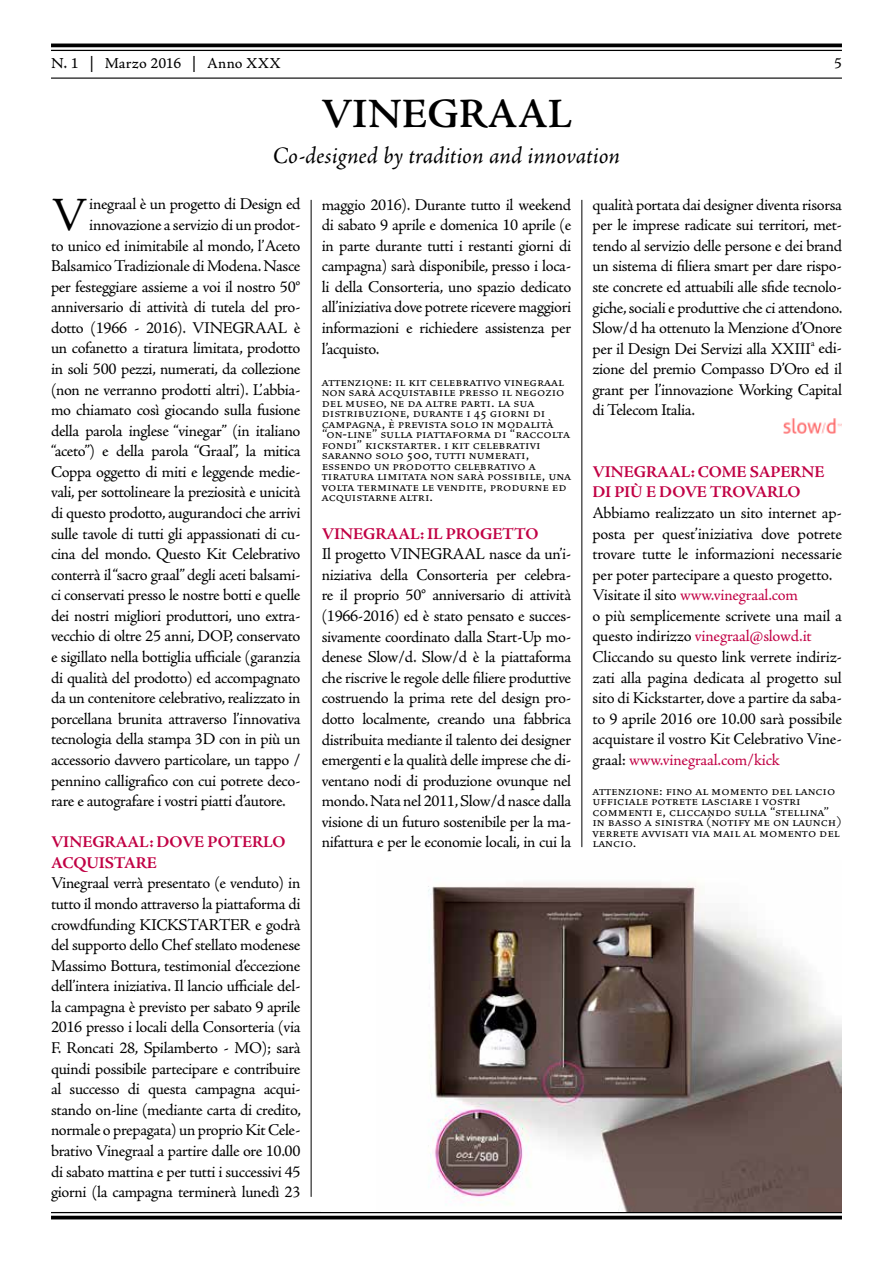
<style>
.page{position:relative;width:893px;height:1263px;background:#fff}
.page>*{position:absolute;margin:0;border:0;box-sizing:border-box;transform-origin:0 0}
.t1{font:48px "Adobe Jenson Pro";color:#000}
.t2{font:600 42px "Adobe Jenson Pro";color:#000}
.t3{font:italic 24px "Adobe Jenson Pro";letter-spacing:-.005em;color:#000}
.t4{font:16.5px/20.5px "Adobe Jenson Pro";letter-spacing:-.02em;color:#000;text-align:justify}
.t5{font:700 16.5px/20.5px "Adobe Jenson Pro";letter-spacing:-.01em;color:#c10044}
.t6{font:15px/10.5px "Vendetta Medium Petite Caps";color:#000}
.t7{font:15px "Adobe Jenson Pro Capt";letter-spacing:.015em;color:#000}
.s1{color:#c10044}
</style>
<div class="page">
<hr style="left:51px;top:1212px;width:791px;height:1px;background:#000">
<hr style="left:51px;top:1216px;width:791px;height:3px;background:#000">
<hr style="left:51px;top:78px;width:791px;height:1px;background:#000">
<hr style="left:51px;top:44px;width:791px;height:3px;background:#000">
<hr style="left:51px;top:50px;width:791px;height:1px;background:#000">
<img style="left:784px;top:419px;width:58px;height:15px">
<hr style="left:311px;top:200px;width:1px;height:997px;background:#000">
<hr style="left:581px;top:200px;width:1px;height:647px;background:#000">
<img style="left:428px;top:883px;width:414px;height:329px">
<p class="t7" style="left:51px;top:55px;width:231px">N. 1 | Marzo 2016 | Anno XXX</p>
<p class="t7" style="left:834px;top:55px;width:9px">5</p>
<h2 class="t2" style="left:321px;top:90px;width:253px">VINEGRAAL</h2>
<h3 class="t3" style="left:273px;top:142px;width:349px">Co-designed by tradition and innovation</h3>
<h1 class="t1" style="left:51px;top:188px;width:37px">V</h1>
<p class="t4" style="left:89px;top:194px;width:213px">inegraal è un progetto di Design ed</p>
<p class="t4" style="left:89px;top:215px;width:213px">innovazione a servizio di un prodot-</p>
<p class="t4" style="left:51px;top:235px;width:251px">to unico ed inimitabile al mondo, l’Aceto</p>
<p class="t4" style="left:51px;top:256px;width:251px">Balsamico Tradizionale di Modena. Nasce</p>
<p class="t4" style="left:51px;top:276px;width:251px">per festeggiare assieme a voi il nostro 50°</p>
<p class="t4" style="left:51px;top:297px;width:251px">anniversario di attività di tutela del pro-</p>
<p class="t4" style="left:51px;top:318px;width:251px">dotto (1966 - 2016). VINEGRAAL è</p>
<p class="t4" style="left:51px;top:338px;width:251px">un cofanetto a tiratura limitata, prodotto</p>
<p class="t4" style="left:51px;top:359px;width:251px">in soli 500 pezzi, numerati, da collezione</p>
<p class="t4" style="left:51px;top:379px;width:251px">(non ne verranno prodotti altri). L’abbia-</p>
<p class="t4" style="left:51px;top:400px;width:251px">mo chiamato così giocando sulla fusione</p>
<p class="t4" style="left:51px;top:421px;width:251px">della parola inglese “vinegar” (in italiano</p>
<p class="t4" style="left:51px;top:441px;width:251px">“aceto”) e della parola “Graal”, la mitica</p>
<p class="t4" style="left:51px;top:462px;width:251px">Coppa oggetto di miti e leggende medie-</p>
<p class="t4" style="left:51px;top:482px;width:251px">vali, per sottolineare la preziosità e unicità</p>
<p class="t4" style="left:51px;top:503px;width:251px">di questo prodotto, augurandoci che arrivi</p>
<p class="t4" style="left:51px;top:523px;width:251px">sulle tavole di tutti gli appassionati di cu-</p>
<p class="t4" style="left:51px;top:544px;width:251px">cina del mondo. Questo Kit Celebrativo</p>
<p class="t4" style="left:51px;top:565px;width:251px">conterrà il “sacro graal” degli aceti balsami-</p>
<p class="t4" style="left:51px;top:585px;width:251px">ci conservati presso le nostre botti e quelle</p>
<p class="t4" style="left:51px;top:606px;width:251px">dei nostri migliori produttori, uno extra-</p>
<p class="t4" style="left:51px;top:626px;width:251px">vecchio di oltre 25 anni, DOP, conservato</p>
<p class="t4" style="left:51px;top:647px;width:251px">e sigillato nella bottiglia ufficiale (garanzia</p>
<p class="t4" style="left:51px;top:667px;width:251px">di qualità del prodotto) ed accompagnato</p>
<p class="t4" style="left:51px;top:688px;width:251px">da un contenitore celebrativo, realizzato in</p>
<p class="t4" style="left:51px;top:709px;width:251px">porcellana brunita attraverso l’innovativa</p>
<p class="t4" style="left:51px;top:729px;width:251px">tecnologia della stampa 3D con in più un</p>
<p class="t4" style="left:51px;top:750px;width:251px">accessorio davvero particolare, un tappo /</p>
<p class="t4" style="left:51px;top:770px;width:251px">pennino calligrafico con cui potrete deco-</p>
<p class="t4" style="left:51px;top:791px;width:236px">rare e autografare i vostri piatti d’autore.</p>
<p class="t5" style="left:51px;top:832px;width:236px">VINEGRAAL: DOVE POTERLO<br>ACQUISTARE</p>
<p class="t4" style="left:51px;top:873px;width:251px">Vinegraal verrà presentato (e venduto) in tutto il mondo attraverso la piattaforma di crowdfunding KICKSTARTER e godrà del supporto dello Chef stellato modenese Massimo Bottura, testimonial d’eccezione dell’intera iniziativa. Il lancio ufficiale del&shy;la campagna è previsto per sabato 9 aprile 2016 presso i locali della Consorteria (via F. Roncati 28, Spilamberto - MO); sarà quindi possibile partecipare e contribuire al successo di questa campagna acqui&shy;stando on-line (mediante carta di credito, normale o prepagata) un proprio Kit Cele&shy;brativo Vinegraal a partire dalle ore 10.00 di sabato mattina e per tutti i successivi 45 giorni (la campagna terminerà lunedì 23</p>
<p class="t4" style="left:322px;top:194px;width:251px">maggio 2016). Durante tutto il weekend di sabato 9 aprile e domenica 10 aprile (e in parte durante tutti i restanti giorni di campagna) sarà disponibile, presso i loca&shy;li della Consorteria, uno spazio dedicato all’iniziativa dove potrete ricevere maggiori informazioni e richiedere assistenza per l’acquisto.</p>
<p class="t6" style="left:322px;top:376px;width:244px">attenzione: il kit celebrativo vinegraal</p>
<p class="t6" style="left:322px;top:387px;width:244px">non sarà acquistabile presso il negozio</p>
<p class="t6" style="left:322px;top:397px;width:214px">del museo, ne da altre parti. la sua</p>
<p class="t6" style="left:322px;top:408px;width:225px">distribuzione, durante i 45 giorni di</p>
<p class="t6" style="left:322px;top:418px;width:233px">campagna, è prevista solo in modalità</p>
<p class="t6" style="left:322px;top:429px;width:250px">“on-line” sulla piattaforma di “raccolta</p>
<p class="t6" style="left:322px;top:439px;width:220px">fondi” kickstarter. i kit celebrativi</p>
<p class="t6" style="left:322px;top:450px;width:209px">saranno solo 500, tutti numerati,</p>
<p class="t6" style="left:322px;top:460px;width:215px">essendo un prodotto celebrativo a</p>
<p class="t6" style="left:322px;top:471px;width:251px">tiratura limitata non sarà possibile, una</p>
<p class="t6" style="left:322px;top:481px;width:246px">volta terminate le vendite, produrne ed</p>
<p class="t6" style="left:322px;top:492px;width:113px">acquistarne altri.</p>
<p class="t5" style="left:322px;top:524px;width:218px">VINEGRAAL: IL PROGETTO</p>
<p class="t4" style="left:322px;top:544px;width:251px">Il progetto VINEGRAAL nasce da un’i&shy;niziativa della Consorteria per celebra&shy;re il proprio 50° anniversario di attività (1966-2016) ed è stato pensato e succes&shy;sivamente coordinato dalla Start-Up mo&shy;denese Slow/d. Slow/d è la piattaforma che riscrive le regole delle filiere produttive costruendo la prima rete del design pro&shy;dotto localmente, creando una fabbrica distribuita mediante il talento dei designer emergenti e la qualità delle imprese che di&shy;ventano nodi di produzione ovunque nel mondo. Nata nel 2011, Slow/d nasce dalla visione di un futuro sostenibile per la ma&shy;nifattura e per le economie locali, in cui la</p>
<p class="t4" style="left:592px;top:194px;width:251px">qualità portata dai designer diventa risorsa per le imprese radicate sui territori, met&shy;tendo al servizio delle persone e dei brand un sistema di filiera smart per dare rispo&shy;ste concrete ed attuabili alle sfide tecnolo&shy;giche, sociali e produttive che ci attendono.<br>Slow/d ha ottenuto la Menzione d’Onore per il Design Dei Servizi alla XXIII<sup>a</sup> edi&shy;zione del premio Compasso D’Oro ed il grant per l’innovazione Working Capital di Telecom Italia.</p>
<p class="t5" style="left:592px;top:462px;width:233px">VINEGRAAL: COME SAPERNE<br>DI PIÙ E DOVE TROVARLO</p>
<p class="t4" style="left:592px;top:503px;width:251px;text-align:left">Abbiamo realizzato un sito internet ap&shy;posta per quest’iniziativa dove potrete trovare tutte le informazioni necessarie per poter partecipare a questo progetto.<br>Visitate il sito <span class="s1">www.vinegraal.com<br></span>o più semplicemente scrivete una mail a questo indirizzo <span class="s1">vinegraal@slowd.it </span>Cliccando su questo link verrete indiriz&shy;zati alla pagina dedicata al progetto sul sito di Kickstarter, dove a partire da saba&shy;to 9 aprile 2016 ore 10.00 sarà possibile acquistare il vostro Kit Celebrativo Vine&shy;graal: <span class="s1">www.vinegraal.com/kick</span></p>
<p class="t6" style="left:592px;top:785px;width:244px">attenzione: fino al momento del lancio ufficiale potrete lasciare i vostri</p>
<p class="t6" style="left:592px;top:806px;width:238px">commenti e, cliccando sulla “stellina”</p>
<p class="t6" style="left:592px;top:817px;width:250px">in basso a sinistra (notify me on launch)</p>
<p class="t6" style="left:592px;top:827px;width:249px">verrete avvisati via mail al momento del lancio.</p>
</div>
